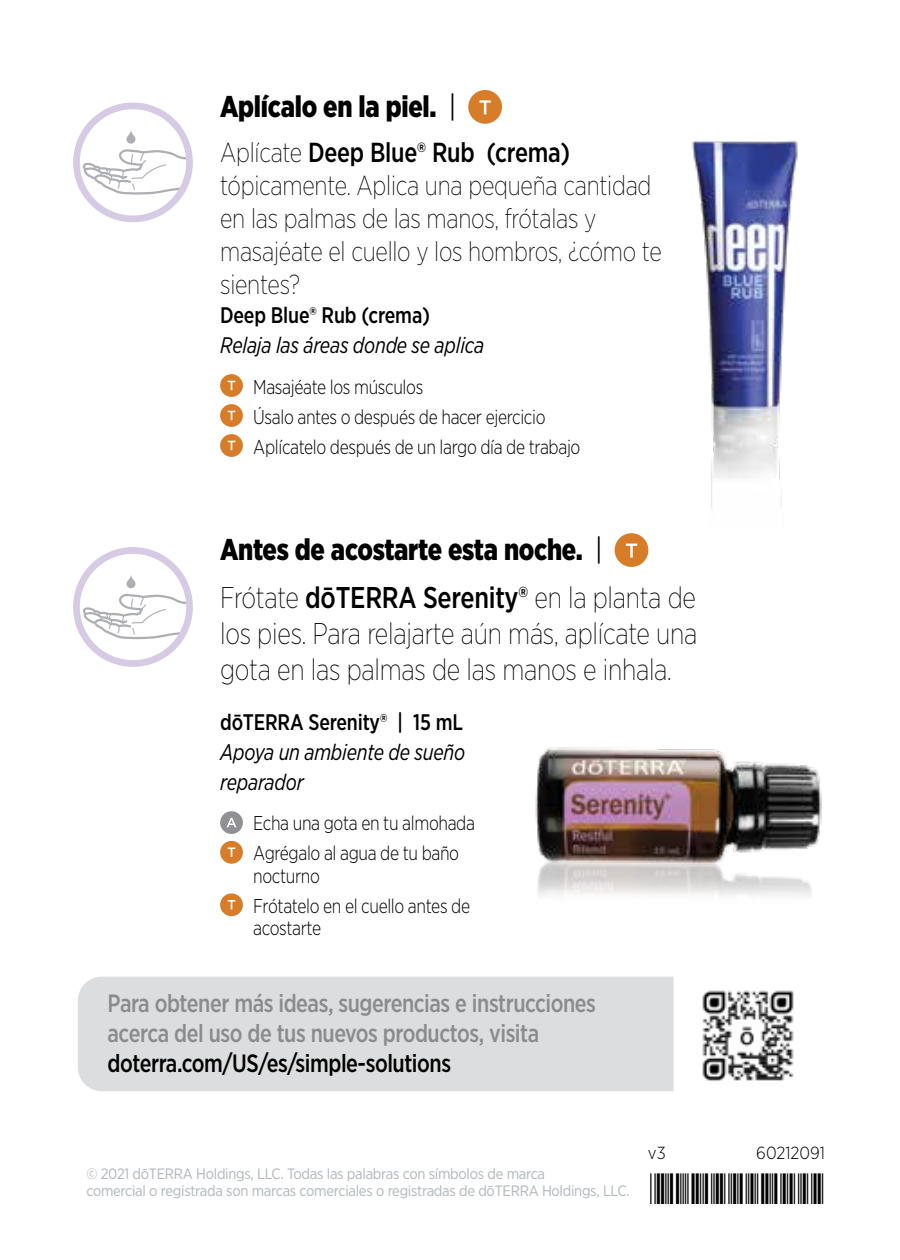
<style>
.page{position:relative;width:900px;height:1260px;background:#fff}
.page>*{position:absolute;margin:0;border:0;box-sizing:border-box;transform-origin:0 0}
.t1{font:900 30px/48px "Gotham Narrow";letter-spacing:-.01em;color:#000;scale:.9 1}
.t2{font:200 30px/36px "Gotham Narrow";letter-spacing:-.01em;color:#000;scale:.9 1}
.t3{font:200 27.5px/33px "Gotham Narrow";letter-spacing:-.01em;color:#000;scale:.9 1}
.t4{font:500 25px/30px "Gotham Narrow";letter-spacing:-.02em;color:#8a8b8c;scale:.9 1}
.t5{font:500 25px "Gotham Narrow";letter-spacing:-.02em;color:#000;scale:.9 1}
.t6{font:italic 22.5px/30px "Gotham Narrow";letter-spacing:-.01em;color:#000;scale:.9 1}
.t7{font:500 22.5px "Gotham Narrow";letter-spacing:-.01em;color:#000;scale:.9 1}
.t8{font:300 20px/30px "Gotham Narrow";letter-spacing:-.02em;color:#000;scale:.9 1}
.t9{font:300 17.5px "Gotham Narrow";color:#000}
.t10{font:15px/17.5px "Gotham Narrow";letter-spacing:-.02em;color:#b0b7bb}
.s1{font-weight:400}
.s2{font-weight:500}
.s3{font-weight:200}
</style>
<div class="page">
<svg style="left:82px;top:131px;width:107px;height:64px"></svg>
<div style="left:73px;top:103px;width:120px;height:119px;border:7px solid #d7cae4;border-radius:50%"></div>
<svg style="left:82px;top:575px;width:108px;height:64px"></svg>
<div style="left:73px;top:547px;width:120px;height:120px;border:7px solid #d7cae4;border-radius:50%"></div>
<div style="left:468px;top:90px;width:34px;height:34px;background:#d77d2a;border-radius:50%"></div>
<svg style="left:479px;top:100px;width:12px;height:14px"></svg>
<div style="left:615px;top:533px;width:33px;height:34px;background:#d77d2a;border-radius:50%"></div>
<svg style="left:626px;top:544px;width:11px;height:14px"></svg>
<div style="left:220px;top:374px;width:23px;height:23px;background:#d77d2a;border-radius:50%"></div>
<svg style="left:228px;top:381px;width:7px;height:9px"></svg>
<div style="left:220px;top:404px;width:23px;height:23px;background:#d77d2a;border-radius:50%"></div>
<svg style="left:228px;top:411px;width:7px;height:9px"></svg>
<div style="left:220px;top:434px;width:23px;height:23px;background:#d77d2a;border-radius:50%"></div>
<svg style="left:228px;top:441px;width:7px;height:9px"></svg>
<div style="left:220px;top:811px;width:23px;height:23px;background:#919195;border-radius:50%"></div>
<svg style="left:227px;top:818px;width:9px;height:9px"></svg>
<div style="left:220px;top:841px;width:23px;height:23px;background:#d77d2a;border-radius:50%"></div>
<svg style="left:228px;top:848px;width:7px;height:9px"></svg>
<div style="left:220px;top:893px;width:23px;height:23px;background:#d77d2a;border-radius:50%"></div>
<svg style="left:228px;top:900px;width:7px;height:9px"></svg>
<img style="left:692px;top:140px;width:106px;height:369px">
<img style="left:535px;top:747px;width:287px;height:149px">
<div style="left:78px;top:977px;width:736px;height:114px;background:#dcddde;border-radius:24px"></div>
<div style="left:674px;top:961px;width:151px;height:145px;background:#fff;border-radius:5px"></div>
<img style="left:702px;top:990px;width:92px;height:91px">
<h1 class="t1" style="left:220px;top:82px;width:264px">Aplícalo en la piel. <span class="s1">|</span></h1>
<h2 class="t3" style="left:220px;top:135px;width:492px">Aplícate <span class="s2">Deep Blue® Rub (crema) </span>tópicamente. Aplica una pequeña cantidad en las palmas de las manos, frótalas y masajéate el cuello y los hombros, ¿cómo te sientes?</h2>
<p class="t7" style="left:220px;top:301px;width:235px">Deep Blue® Rub (crema)</p>
<p class="t6" style="left:220px;top:330px;width:295px">Relaja las áreas donde se aplica</p>
<p class="t8" style="left:253px;top:371px;width:365px">Masajéate los músculos<br>Úsalo antes o después de hacer ejercicio<br>Aplícatelo después de un largo día de trabajo</p>
<h1 class="t1" style="left:220px;top:525px;width:530px">Antes de acostarte esta noche. <span class="s1">|<br></span><span class="s3">Frótate</span> <span class="s2">dōTERRA Serenity®</span> <span class="s3">en la planta de</span></h1>
<h1 class="t2" style="left:220px;top:615px;width:532px">los pies. Para relajarte aún más, aplícate una gota en las palmas de las manos e inhala.</h1>
<p class="t7" style="left:220px;top:708px;width:271px">dōTERRA Serenity® | 15 mL</p>
<p class="t6" style="left:220px;top:737px;width:274px">Apoya un ambiente de sueño reparador</p>
<p class="t8" style="left:253px;top:808px;width:248px">Echa una gota en tu almohada<br>Agrégalo al agua de tu baño</p>
<p class="t8" style="left:253px;top:860px;width:242px">nocturno<br>Frótatelo en el cuello antes de</p>
<p class="t8" style="left:253px;top:913px;width:77px">acostarte</p>
<p class="t4" style="left:108px;top:988px;width:544px">Para obtener más ideas, sugerencias e instrucciones acerca del uso de tus nuevos productos, visita</p>
<p class="t5" style="left:108px;top:1048px;width:383px">doterra.com/US/es/simple-solutions</p>
<p class="t10" style="left:86px;top:1164px;width:545px">© 2021 dōTERRA Holdings, LLC. Todas las palabras con símbolos de marca<br>comercial o registrada son marcas comerciales o registradas de dōTERRA Holdings, LLC.</p>
<p class="t9" style="left:648px;top:1142px;width:19px">v3</p>
<p class="t9" style="left:756px;top:1142px;width:70px">60212091</p>
</div>
